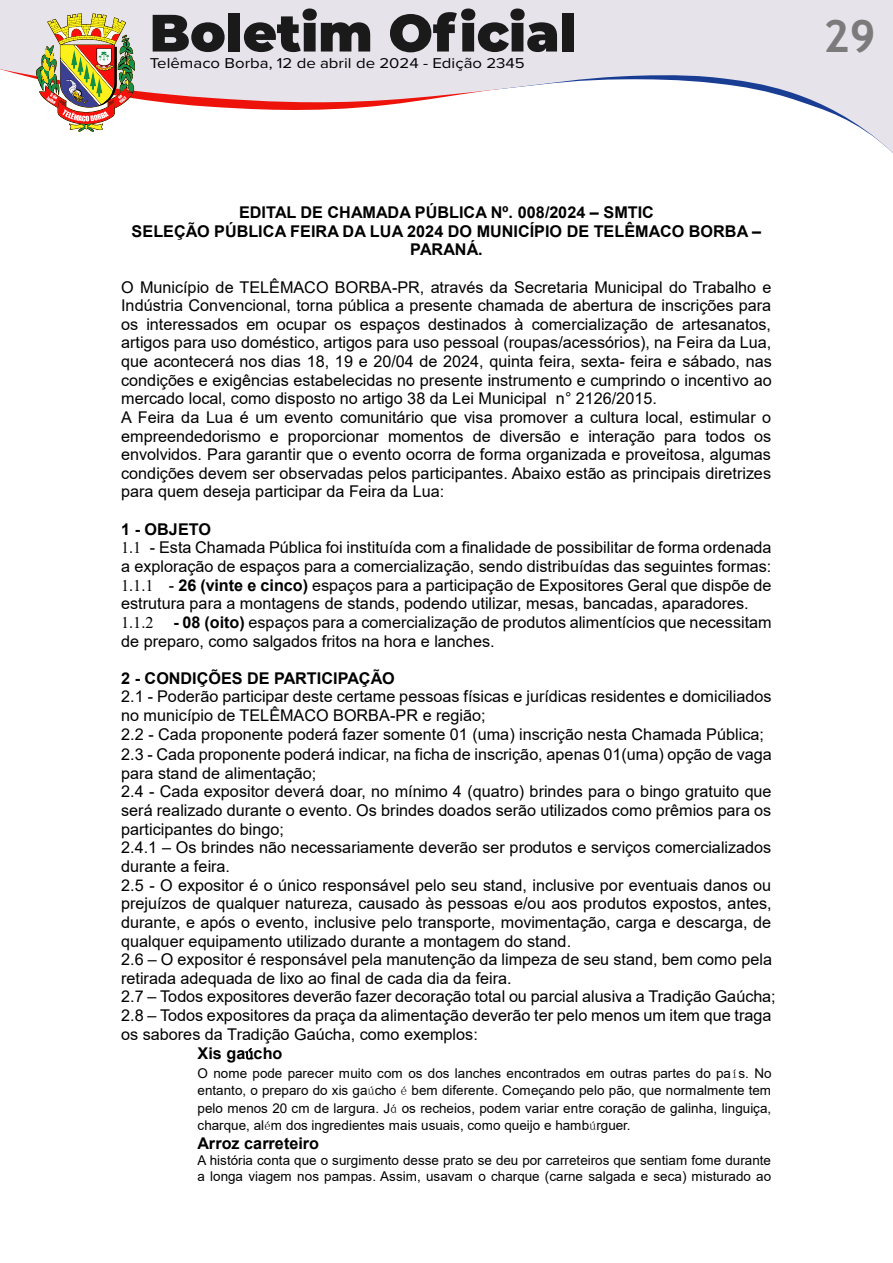
<style>
.page{position:relative;width:893px;height:1263px;background:#fff}
.page>*{position:absolute;margin:0;border:0;box-sizing:border-box;transform-origin:0 0}
.t1{font:700 45px "Trebuchet MS";color:#7c7b7b}
.t2{font:16.2px/18.6px "Arial";color:#000}
.t3{font:700 16.2px/18.6px "Arial";color:#000;text-align:center}
.t4{font:14.7px "Proxima Nova";color:#000;scale:1.14 1}
.t5{font:13.5px/17.5px "Arial";color:#000;text-align:justify}
.s1{font-weight:700}
.s2{font-family:"Times New Roman"}
.s3{font-family:"N Sim Sun";font-weight:400}
.s4{font-family:"N Sim Sun"}
</style>
<div class="page">
<div style="left:0;top:0;width:893px;height:9px;background:#e6e3eb"></div>
<svg style="left:0;top:9px;width:893px;height:144px"></svg>
<p class="t4" style="left:150px;top:53px;width:331px">Telêmaco Borba, 12 de abril de 2024 - Edição 2345</p>
<h1 class="t1" style="left:823px;top:8px;width:54px">29</h1>
<p class="t3" style="left:132px;top:203px;width:631px">EDITAL DE CHAMADA PÚBLICA Nº. 008/2024 – SMTIC<br>SELEÇÃO PÚBLICA FEIRA DA LUA 2024 DO MUNICÍPIO DE TELÊMACO BORBA –<br>PARANÁ.</p>
<p class="t2" style="left:121px;top:277px;width:652px">O Município de TELÊMACO BORBA-PR, através da Secretaria Municipal do Trabalho e Indústria Convencional, torna pública a presente chamada de abertura de inscrições para os interessados em ocupar os espaços destinados à comercialização de artesanatos, artigos para uso doméstico, artigos para uso pessoal (roupas/acessórios), na Feira da Lua, que acontecerá nos dias 18, 19 e 20/04 de 2024, quinta feira, sexta- feira e sábado, nas condições e exigências estabelecidas no presente instrumento e cumprindo o incentivo ao mercado local, como disposto no artigo 38 da Lei Municipal n° 2126/2015.<br>A Feira da Lua é um evento comunitário que visa promover a cultura local, estimular o empreendedorismo e proporcionar momentos de diversão e interação para todos os envolvidos. Para garantir que o evento ocorra de forma organizada e proveitosa, algumas condições devem ser observadas pelos participantes. Abaixo estão as principais diretrizes para quem deseja participar da Feira da Lua:</p>
<p class="t2" style="left:121px;top:520px;width:652px"><span class="s1">1 - OBJETO<br></span><span class="s2">1.1</span> - Esta Chamada Pública foi instituída com a finalidade de possibilitar de forma ordenada a exploração de espaços para a comercialização, sendo distribuídas das seguintes formas:<br><span class="s2">1.1.1</span> - <span class="s1">26 (vinte e cinco)</span> espaços para a participação de Expositores Geral que dispõe de estrutura para a montagens de stands, podendo utilizar, mesas, bancadas, aparadores.<br><span class="s2">1.1.2</span> <span class="s1">- 08 (oito)</span> espaços para a comercialização de produtos alimentícios que necessitam de preparo, como salgados fritos na hora e lanches.</p>
<p class="t3" style="left:121px;top:669px;width:275px">2 - CONDIÇÕES DE PARTICIPAÇÃO</p>
<p class="t2" style="left:121px;top:687px;width:652px">2.1 - Poderão participar deste certame pessoas físicas e jurídicas residentes e domiciliados no município de TELÊMACO BORBA-PR e região;<br>2.2 - Cada proponente poderá fazer somente 01 (uma) inscrição nesta Chamada Pública;</p>
<p class="t2" style="left:121px;top:745px;width:652px">2.3 - Cada proponente poderá indicar, na ficha de inscrição, apenas 01(uma) opção de vaga</p>
<p class="t2" style="left:121px;top:764px;width:197px">para stand de alimentação;</p>
<p class="t2" style="left:121px;top:782px;width:652px">2.4 - Cada expositor deverá doar, no mínimo 4 (quatro) brindes para o bingo gratuito que</p>
<p class="t2" style="left:121px;top:801px;width:652px">será realizado durante o evento. Os brindes doados serão utilizados como prêmios para os</p>
<p class="t2" style="left:121px;top:820px;width:164px">participantes do bingo;</p>
<p class="t2" style="left:121px;top:838px;width:652px">2.4.1 – Os brindes não necessariamente deverão ser produtos e serviços comercializados</p>
<p class="t2" style="left:121px;top:857px;width:111px">durante a feira.</p>
<p class="t2" style="left:121px;top:875px;width:651px">2.5 - O expositor é o único responsável pelo seu stand, inclusive por eventuais danos ou</p>
<p class="t2" style="left:121px;top:894px;width:652px">prejuízos de qualquer natureza, causado às pessoas e/ou aos produtos expostos, antes,</p>
<p class="t2" style="left:121px;top:913px;width:651px">durante, e após o evento, inclusive pelo transporte, movimentação, carga e descarga, de</p>
<p class="t2" style="left:121px;top:931px;width:452px">qualquer equipamento utilizado durante a montagem do stand.</p>
<p class="t2" style="left:121px;top:950px;width:652px">2.6 – O expositor é responsável pela manutenção da limpeza de seu stand, bem como pela</p>
<p class="t2" style="left:121px;top:969px;width:392px">retirada adequada de lixo ao final de cada dia da feira.</p>
<p class="t2" style="left:121px;top:987px;width:656px">2.7 – Todos expositores deverão fazer decoração total ou parcial alusiva a Tradição Gaúcha;</p>
<p class="t2" style="left:121px;top:1006px;width:652px">2.8 – Todos expositores da praça da alimentação deverão ter pelo menos um item que traga</p>
<p class="t2" style="left:121px;top:1024px;width:358px">os sabores da Tradição Gaúcha, como exemplos:</p>
<p class="t3" style="left:198px;top:1045px;width:86px">Xis ga<span class="s3">ú</span>cho</p>
<p class="t5" style="left:198px;top:1064px;width:576px">O nome pode parecer muito com os dos lanches encontrados em outras partes do pa<span class="s4">í</span>s. No entanto, o preparo do xis ga<span class="s4">ú</span>cho <span class="s4">é</span> bem diferente. Começando pelo pão, que normalmente tem pelo menos 20 cm de largura. J<span class="s4">á</span> os recheios, podem variar entre coração de galinha, linguiça, charque, al<span class="s4">é</span>m dos ingredientes mais usuais, como queijo e hamb<span class="s4">ú</span>rguer.</p>
<p class="t3" style="left:198px;top:1134px;width:123px">Arroz carreteiro</p>
<p class="t5" style="left:198px;top:1153px;width:575px;line-height:15.6px">A história conta que o surgimento desse prato se deu por carreteiros que sentiam fome durante a longa viagem nos pampas. Assim, usavam o charque (carne salgada e seca) misturado ao</p>
</div>
